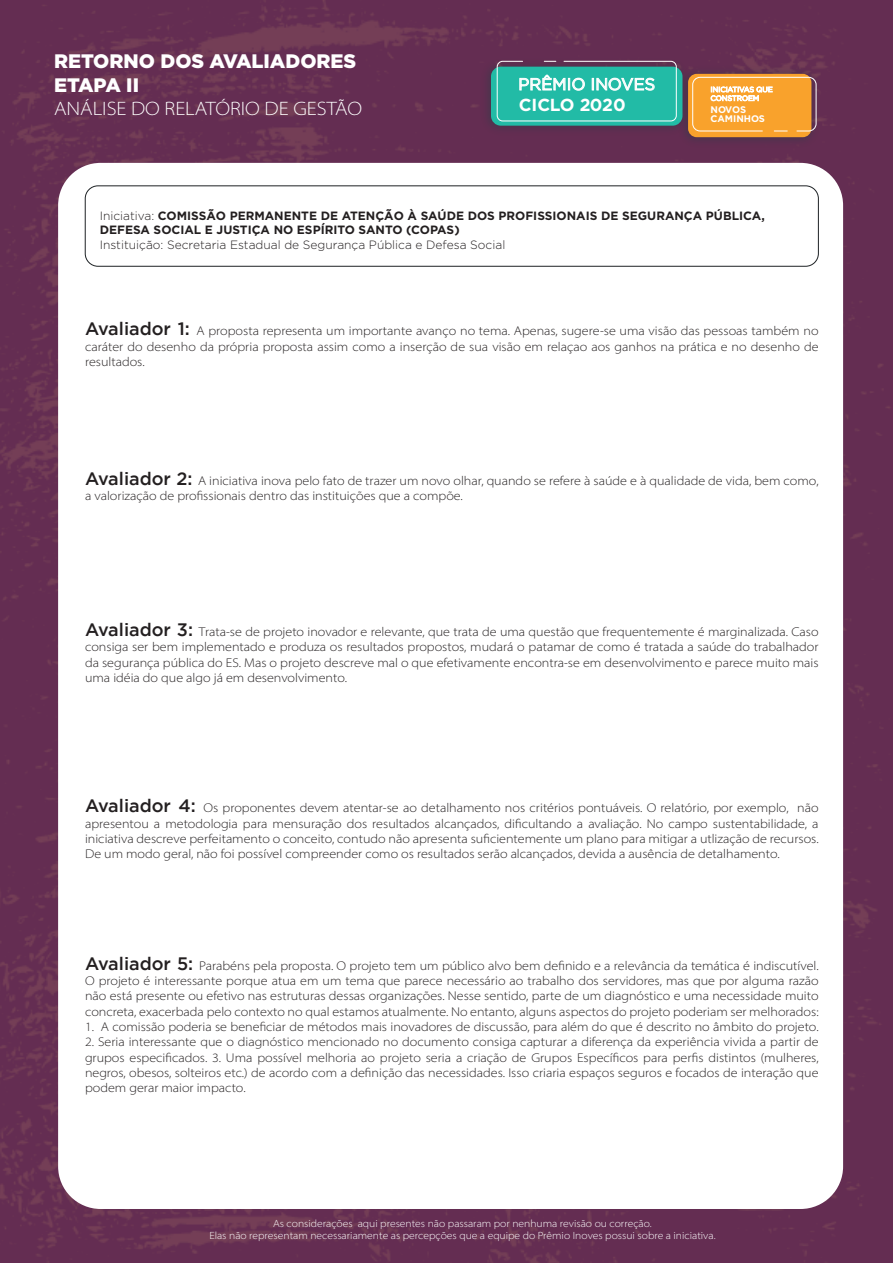
<style>
.page{position:relative;width:893px;height:1263px;background:#fff}
.page>*{position:absolute;margin:0;border:0;box-sizing:border-box;transform-origin:0 0}
.t1{font:900 19.5px/23.4px "Gotham";color:#fff}
.t2{font:19.5px "Myriad Variable Concept";color:#fff}
.t3{font:700 17.4px "Gotham";letter-spacing:-.01em;color:#fff}
.t4{font:16.65px "Gotham";color:#fff}
.t5{font:12.75px/15.3px "Myriad Variable Concept";color:#231f20;text-align:justify}
.t6{font:700 12px/14.4px "Gotham";color:#231f20}
.t7{font:300 12px "Gotham";color:#231f20}
.t8{font:10.5px/12.6px "Myriad Variable Concept";color:#fff;text-align:center}
.t9{font:700 9.6px/9px "Gotham";letter-spacing:-.005em;color:#fff}
.t10{font:7.2px/8.7px "Gotham";color:#fff}
.s1{font-weight:300}
.s2{font-family:"Gotham";font-weight:500;font-size:18px}
</style>
<div class="page">
<img style="left:0;top:0;width:893px;height:1263px">
<div style="left:58px;top:163px;width:785px;height:1046px;background:#fff;border-radius:43px"></div>
<img style="left:675px;top:63px;width:147px;height:87px">
<div style="left:688px;top:74px;width:123px;height:63px;background:#f9a22c;border-radius:9px"></div>
<div style="left:692px;top:77px;width:125px;height:54px;border:1px solid #fff;border-radius:7px"></div>
<img style="left:477px;top:56px;width:216px;height:83px">
<div style="left:491px;top:67px;width:191px;height:59px;background:#22bba6;border-radius:10px"></div>
<div style="left:497px;top:61px;width:180px;height:60px;border:1px solid #fff;border-radius:6px"></div>
<svg style="left:544px;top:61px;width:12px;height:1px"></svg>
<div style="left:85px;top:186px;width:734px;height:80px;border:1px solid #1d2124;border-radius:13px"></div>
<h1 class="t1" style="left:54px;top:49px;width:304px">RETORNO DOS AVALIADORES<br>ETAPA II</h1>
<h1 class="t2" style="left:54px;top:97px;width:310px">ANÁLISE DO RELATÓRIO DE GESTÃO</h1>
<h3 class="t4" style="left:518px;top:75px;width:138px">PRÊMIO INOVES</h3>
<h2 class="t3" style="left:519px;top:95px;width:108px">CICLO 2020</h2>
<p class="t10" style="left:710px;top:85px;width:64px">INICIATIVAS QUE<br>CONSTROEM</p>
<p class="t9" style="left:710px;top:104px;width:56px">NOVOS<br>CAMINHOS</p>
<p class="t6" style="left:100px;top:208px;width:667px"><span class="s1">Iniciativa:</span> COMISSÃO PERMANENTE DE ATENÇÃO À SAÚDE DOS PROFISSIONAIS DE SEGURANÇA PÚBLICA,<br>DEFESA SOCIAL E JUSTIÇA NO ESPÍRITO SANTO (COPAS)</p>
<p class="t7" style="left:100px;top:238px;width:407px">Instituição: Secretaria Estadual de Segurança Pública e Defesa Social</p>
<p class="t5" style="left:85px;top:323px;width:735px"><span class="s2">Avaliador 1:</span> A proposta representa um importante avanço no tema. Apenas, sugere-se uma visão das pessoas também no caráter do desenho da própria proposta assim como a inserção de sua visão em relaçao aos ganhos na prática e no desenho de resultados.</p>
<p class="t5" style="left:85px;top:473px;width:735px"><span class="s2">Avaliador 2:</span> A iniciativa inova pelo fato de trazer um novo olhar, quando se refere à saúde e à qualidade de vida, bem como, a valorização de profissionais dentro das instituições que a compõe.</p>
<p class="t5" style="left:85px;top:624px;width:735px"><span class="s2">Avaliador 3:</span> Trata-se de projeto inovador e relevante, que trata de uma questão que frequentemente é marginalizada. Caso consiga ser bem implementado e produza os resultados propostos, mudará o patamar de como é tratada a saúde do trabalhador da segurança pública do ES. Mas o projeto descreve mal o que efetivamente encontra-se em desenvolvimento e parece muito mais uma idéia do que algo já em desenvolvimento.</p>
<p class="t5" style="left:85px;top:800px;width:735px"><span class="s2">Avaliador 4:</span> Os proponentes devem atentar-se ao detalhamento nos critérios pontuáveis. O relatório, por exemplo, não apresentou a metodologia para mensuração dos resultados alcançados, dificultando a avaliação. No campo sustentabilidade, a iniciativa descreve perfeitamento o conceito, contudo não apresenta suficientemente um plano para mitigar a utlização de recursos.<br>De um modo geral, não foi possível compreender como os resultados serão alcançados, devida a ausência de detalhamento.</p>
<p class="t5" style="left:85px;top:958px;width:735px"><span class="s2">Avaliador 5:</span> Parabéns pela proposta. O projeto tem um público alvo bem definido e a relevância da temática é indiscutível.<br>O projeto é interessante porque atua em um tema que parece necessário ao trabalho dos servidores, mas que por alguma razão não está presente ou efetivo nas estruturas dessas organizações. Nesse sentido, parte de um diagnóstico e uma necessidade muito concreta, exacerbada pelo contexto no qual estamos atualmente. No entanto, alguns aspectos do projeto poderiam ser melhorados:</p>
<p class="t5" style="left:85px;top:1019px;width:735px">1. A comissão poderia se beneficiar de métodos mais inovadores de discussão, para além do que é descrito no âmbito do projeto.</p>
<p class="t5" style="left:85px;top:1034px;width:735px">2. Seria interessante que o diagnóstico mencionado no documento consiga capturar a diferença da experiência vivida a partir de grupos especificados. 3. Uma possível melhoria ao projeto seria a criação de Grupos Específicos para perfis distintos (mulheres, negros, obesos, solteiros etc.) de acordo com a definição das necessidades. Isso criaria espaços seguros e focados de interação que podem gerar maior impacto.</p>
<p class="t8" style="left:209px;top:1217px;width:508px">As considerações aqui presentes não passaram por nenhuma revisão ou correção.<br>Elas não representam necessariamente as percepções que a equipe do Prêmio Inoves possui sobre a iniciativa.</p>
</div>
